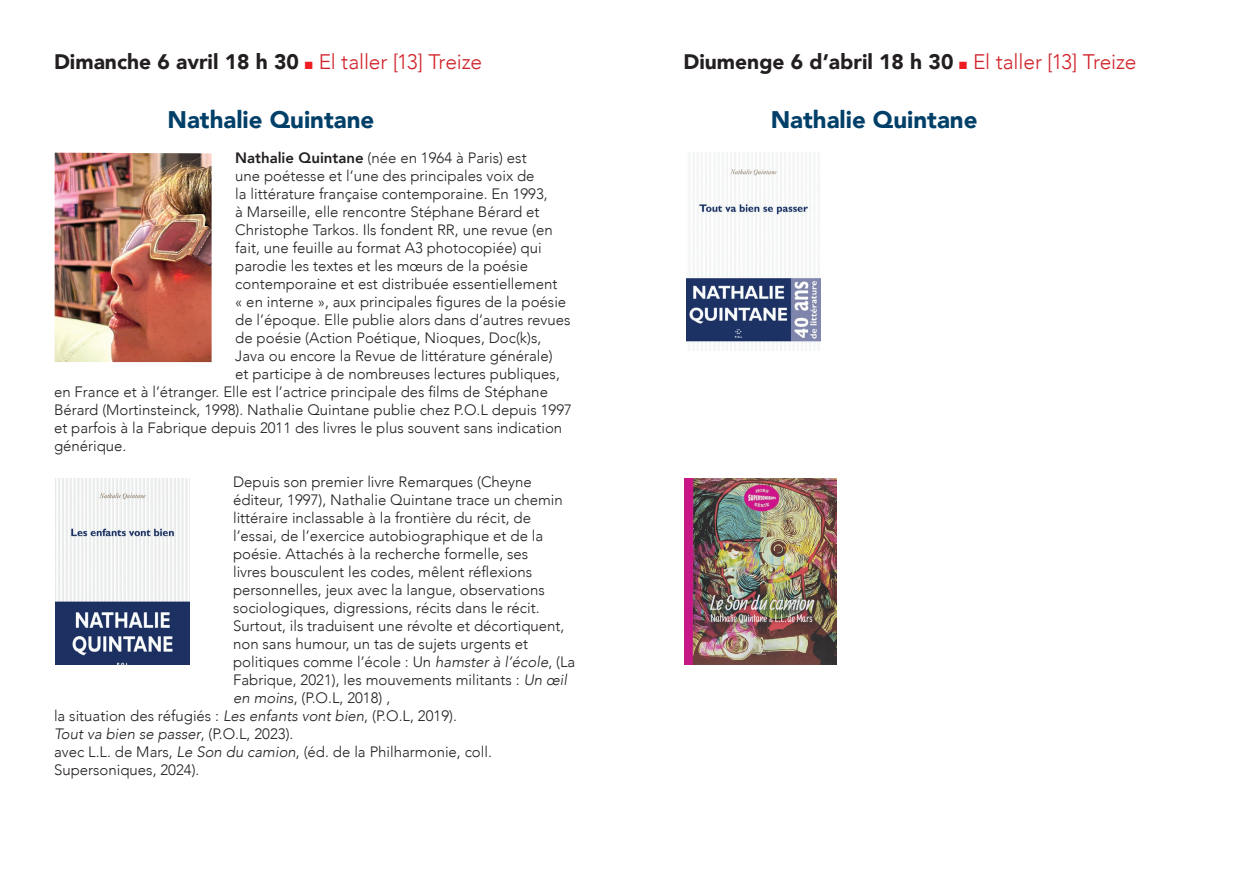
<style>
.page{position:relative;width:1259px;height:893px;background:#fff}
.page>*{position:absolute;margin:0;border:0;box-sizing:border-box;transform-origin:0 0}
.t1{font:900 24px "Avenir";color:#004068}
.t2{font:900 21px "Avenir";color:#231f20}
.t3{font:300 15px "Avenir";color:#231f20}
.t4{font:italic 300 15px "Avenir";color:#231f20}
.s1{color:#ee1d23}
.s2{font-weight:300;color:#d1232a}
.s3{font-weight:800}
.s4{font-style:italic}
.s5{font-style:normal}
</style>
<div class="page">
<img style="left:55px;top:153px;width:157px;height:209px">
<img style="left:55px;top:478px;width:135px;height:187px">
<img style="left:685px;top:478px;width:151px;height:187px">
<img style="left:686px;top:153px;width:135px;height:197px">
<h2 class="t2" style="left:54px;top:44px;width:430px">Dimanche 6 avril 18 h 30 <span class="s1">■</span> <span class="s2">El taller [13] Treize</span></h2>
<h2 class="t2" style="left:683px;top:44px;width:454px">Diumenge 6 d’abril 18 h 30 <span class="s1">■</span> <span class="s2">El taller [13] Treize</span></h2>
<h1 class="t1" style="left:167px;top:100px;width:208px">Nathalie Quintane</h1>
<p class="t3" style="left:235px;top:149px;width:293px"><span class="s3">Nathalie Quintane</span> (née en 1964 à Paris) est</p>
<p class="t3" style="left:235px;top:167px;width:301px">une poétesse et l’une des principales voix de</p>
<p class="t3" style="left:235px;top:185px;width:314px">la littérature française contemporaine. En 1993,</p>
<p class="t3" style="left:235px;top:203px;width:306px">à Marseille, elle rencontre Stéphane Bérard et</p>
<p class="t3" style="left:235px;top:221px;width:319px">Christophe Tarkos. Ils fondent RR, une revue (en</p>
<p class="t3" style="left:235px;top:239px;width:308px">fait, une feuille au format A3 photocopiée) qui</p>
<p class="t3" style="left:235px;top:257px;width:294px">parodie les textes et les mœurs de la poésie</p>
<p class="t3" style="left:235px;top:275px;width:324px">contemporaine et est distribuée essentiellement</p>
<p class="t3" style="left:235px;top:293px;width:332px">« en interne », aux principales figures de la poésie</p>
<p class="t3" style="left:235px;top:311px;width:337px">de l’époque. Elle publie alors dans d’autres revues</p>
<p class="t3" style="left:235px;top:329px;width:308px">de poésie (Action Poétique, Nioques, Doc(k)s,</p>
<p class="t3" style="left:235px;top:347px;width:319px">Java ou encore la Revue de littérature générale)</p>
<p class="t3" style="left:235px;top:365px;width:326px">et participe à de nombreuses lectures publiques,</p>
<p class="t3" style="left:54px;top:383px;width:495px">en France et à l’étranger. Elle est l’actrice principale des films de Stéphane</p>
<p class="t3" style="left:54px;top:401px;width:519px">Bérard (Mortinsteinck, 1998). Nathalie Quintane publie chez P.O.L depuis 1997</p>
<p class="t3" style="left:54px;top:419px;width:510px">et parfois à la Fabrique depuis 2011 des livres le plus souvent sans indication</p>
<p class="t3" style="left:54px;top:437px;width:74px">générique.</p>
<p class="t3" style="left:233px;top:473px;width:300px">Depuis son premier livre Remarques (Cheyne</p>
<p class="t3" style="left:233px;top:491px;width:331px">éditeur, 1997), Nathalie Quintane trace un chemin</p>
<p class="t3" style="left:233px;top:509px;width:299px">littéraire inclassable à la frontière du récit, de</p>
<p class="t3" style="left:233px;top:527px;width:312px">l’essai, de l’exercice autobiographique et de la</p>
<p class="t3" style="left:233px;top:545px;width:297px">poésie. Attachés à la recherche formelle, ses</p>
<p class="t3" style="left:233px;top:563px;width:301px">livres bousculent les codes, mêlent réflexions</p>
<p class="t3" style="left:233px;top:581px;width:313px">personnelles, jeux avec la langue, observations</p>
<p class="t3" style="left:233px;top:599px;width:308px">sociologiques, digressions, récits dans le récit.</p>
<p class="t3" style="left:233px;top:617px;width:333px">Surtout, ils traduisent une révolte et décortiquent,</p>
<p class="t3" style="left:233px;top:635px;width:296px">non sans humour, un tas de sujets urgents et</p>
<p class="t3" style="left:233px;top:653px;width:344px">politiques comme l’école : Un <span class="s4">hamster à l’école</span>, (La</p>
<p class="t3" style="left:233px;top:671px;width:335px">Fabrique, 2021), les mouvements militants : <span class="s4">Un œil</span></p>
<p class="t3" style="left:233px;top:689px;width:159px"><span class="s4">en moins</span>, (P.O.L, 2018) ,</p>
<p class="t3" style="left:54px;top:707px;width:404px">la situation des réfugiés : <span class="s4">Les enfants vont bien</span>, (P.O.L, 2019).</p>
<p class="t4" style="left:54px;top:725px;width:241px">Tout va bien se passer<span class="s5">, (P.O.L, 2023).</span></p>
<p class="t3" style="left:54px;top:743px;width:439px">avec L.L. de Mars, <span class="s4">Le Son du camion</span>, (éd. de la Philharmonie, coll.</p>
<p class="t3" style="left:54px;top:761px;width:147px">Supersoniques, 2024).</p>
<h1 class="t1" style="left:770px;top:100px;width:208px">Nathalie Quintane</h1>
</div>
